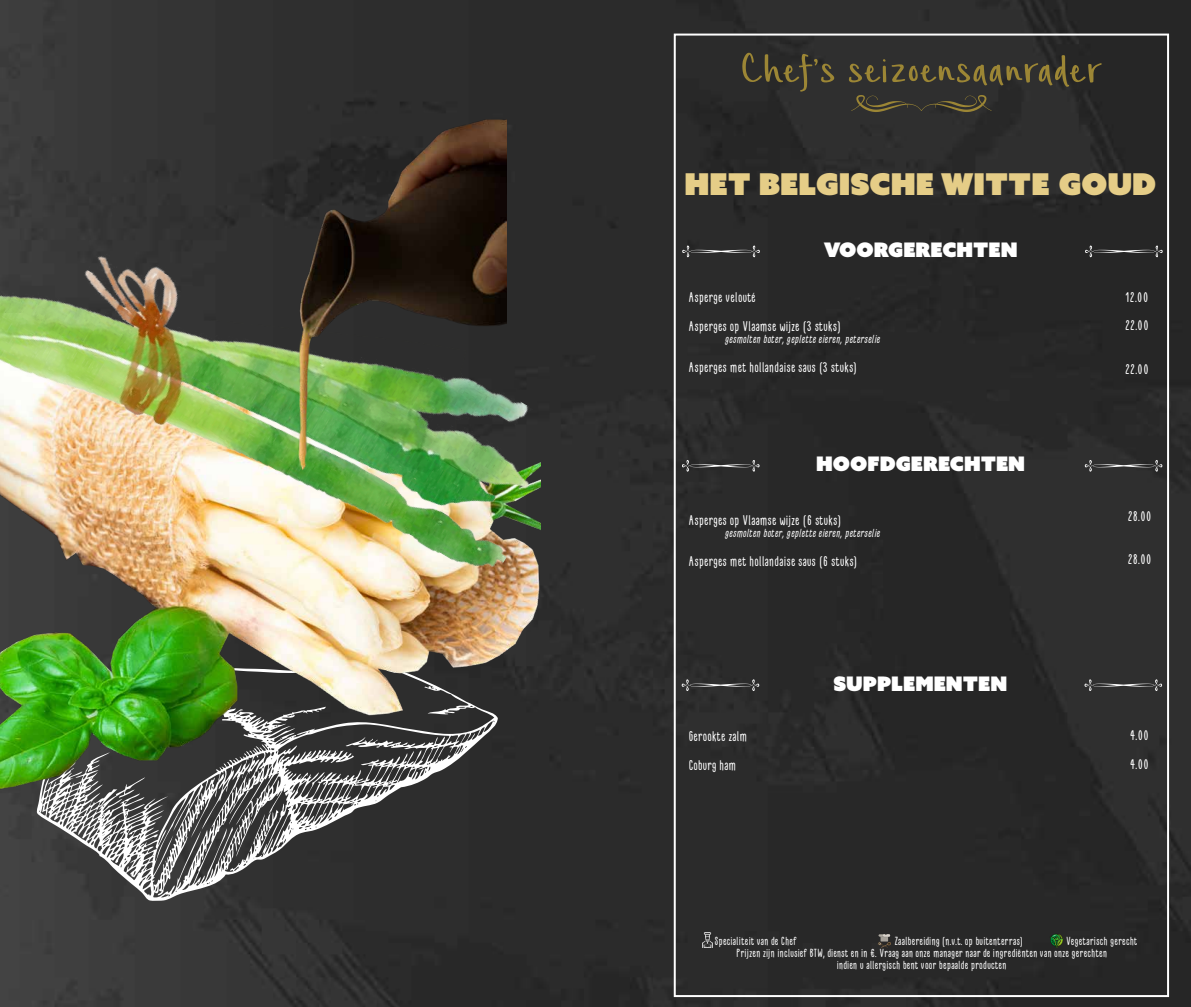
<style>
.page{position:relative;width:1191px;height:1007px;background:#fff}
.page>*{position:absolute;margin:0;border:0;box-sizing:border-box;transform-origin:0 0}
.t1{font:60px "Simple Joys";letter-spacing:-.01em;color:#9c8635}
.t2{font:30px "Azo Sans Uber";color:#e5cd87}
.t3{font:20px "Azo Sans Uber";color:#fff}
.t4{font:12px "GLARESOME";color:#fff}
.t5{font:10px "GLARESOME";color:#fff}
.t6{font:italic 10px "GLARESOME";color:#fff}
</style>
<div class="page">
<img style="left:0;top:0;width:1191px;height:1006px">
<svg style="left:851px;top:95px;width:140px;height:17px;background:#423e2f"></svg>
<svg style="left:682px;top:245px;width:78px;height:12px"></svg>
<svg style="left:1085px;top:245px;width:77px;height:12px"></svg>
<svg style="left:682px;top:460px;width:77px;height:11px"></svg>
<svg style="left:1084px;top:460px;width:78px;height:11px"></svg>
<svg style="left:681px;top:679px;width:78px;height:12px"></svg>
<svg style="left:1084px;top:679px;width:78px;height:12px"></svg>
<svg style="left:877px;top:934px;width:14px;height:13px"></svg>
<svg style="left:1049px;top:933px;width:14px;height:14px"></svg>
<img style="left:702px;top:932px;width:11px;height:15px">
<svg style="left:36px;top:813px;width:462px;height:87px;background:#525252"></svg>
<img style="left:0;top:638px;width:540px;height:175px">
<img style="left:0;top:130px;width:579px;height:508px">
<img style="left:207px;top:120px;width:299px;height:428px">
<h1 class="t1" style="left:740px;top:43px;width:363px">Chef’s seizoensaanrader</h1>
<h2 class="t2" style="left:684px;top:164px;width:473px">HET BELGISCHE WITTE GOUD</h2>
<h3 class="t3" style="left:823px;top:236px;width:195px">VOORGERECHTEN</h3>
<p class="t4" style="left:688px;top:290px;width:69px">Asperge velouté</p>
<p class="t4" style="left:688px;top:319px;width:154px">Asperges op Vlaamse wijze (3 stuks)</p>
<p class="t6" style="left:724px;top:333px;width:157px">gesmolten boter, geplette eieren, peterselie</p>
<p class="t4" style="left:688px;top:360px;width:170px">Asperges met hollandaise saus (3 stuks)</p>
<h3 class="t3" style="left:816px;top:450px;width:210px">HOOFDGERECHTEN</h3>
<p class="t4" style="left:688px;top:513px;width:154px">Asperges op Vlaamse wijze (6 stuks)</p>
<p class="t6" style="left:724px;top:527px;width:157px">gesmolten boter, geplette eieren, peterselie</p>
<p class="t4" style="left:688px;top:554px;width:170px">Asperges met hollandaise saus (6 stuks)</p>
<p class="t4" style="left:688px;top:728px;width:60px">Gerookte zalm</p>
<p class="t4" style="left:688px;top:757px;width:49px">Coburg ham</p>
<h3 class="t3" style="left:833px;top:670px;width:175px">SUPPLEMENTEN</h3>
<p class="t4" style="left:1125px;top:289px;width:25px">12.00</p>
<p class="t4" style="left:1124px;top:318px;width:25px">22.00</p>
<p class="t4" style="left:1124px;top:361px;width:25px">22.00</p>
<p class="t4" style="left:1127px;top:508px;width:26px">28.00</p>
<p class="t4" style="left:1127px;top:551px;width:26px">28.00</p>
<p class="t4" style="left:1129px;top:728px;width:21px">4.00</p>
<p class="t4" style="left:1129px;top:757px;width:21px">4.00</p>
<p class="t5" style="left:714px;top:934px;width:84px">Specialiteit van de Chef</p>
<p class="t5" style="left:894px;top:934px;width:130px">Zaalbereiding (n.v.t. op buitenterras)</p>
<p class="t5" style="left:1066px;top:934px;width:73px">Vegetarisch gerecht</p>
<p class="t5" style="left:736px;top:946px;width:372px">Prijzen zijn inclusief BTW, dienst en in €. Vraag aan onze manager naar de ingrediënten van onze gerechten</p>
<p class="t5" style="left:836px;top:958px;width:171px">indien u allergisch bent voor bepaalde producten</p>
</div>
